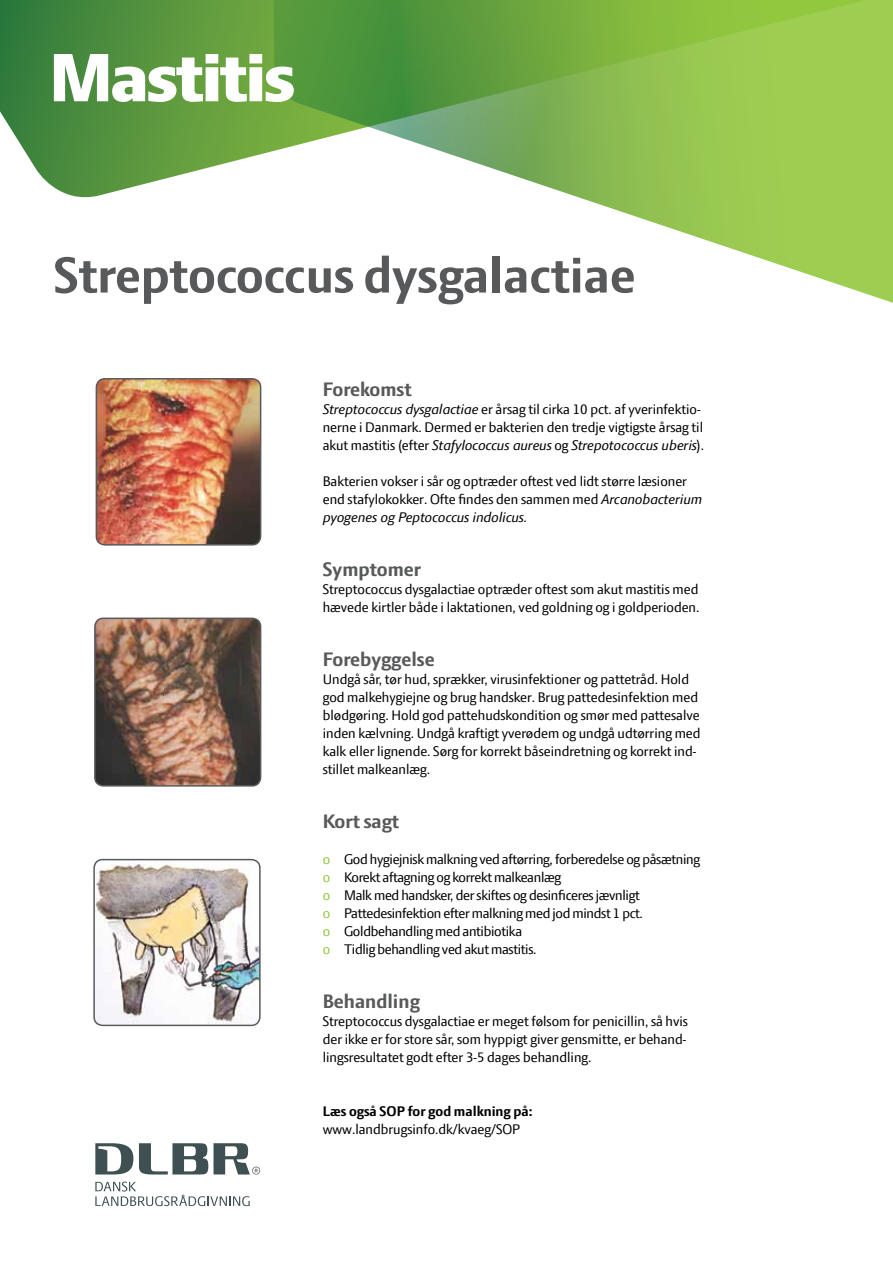
<style>
.page{position:relative;width:893px;height:1263px;background:#fff}
.page>*{position:absolute;margin:0;border:0;box-sizing:border-box;transform-origin:0 0}
.t1{font:800 73.5px "LF Press Sans";letter-spacing:-.025em;color:#fff}
.t2{font:700 54px "LF Press Sans";color:#58595b}
.t3{font:700 21px "LF Press Sans";color:#58595b}
.t4{font:15px/18px "LF Press Sans";color:#000}
.t5{font:15px/18px "LF Press Sans";letter-spacing:-.02em;color:#000}
.t6{font:700 15px "LF Press Sans";color:#000}
.s1{font-style:italic}
.s2{color:#92c83e}
</style>
<div class="page">
<svg style="left:0;top:0;width:269px;height:198px;background:#69a056"></svg>
<svg style="left:269px;top:0;width:624px;height:303px"></svg>
<svg style="left:139px;top:1143px;width:121px;height:32px"></svg>
<svg style="left:95px;top:1143px;width:38px;height:31px"></svg>
<svg style="left:95px;top:1181px;width:155px;height:25px"></svg>
<img style="left:96px;top:379px;width:165px;height:166px">
<div style="left:96px;top:378px;width:165px;height:168px;border:2px solid #58595b;border-radius:9px"></div>
<img style="left:97px;top:620px;width:164px;height:166px">
<div style="left:94px;top:617px;width:167px;height:170px;border:2px solid #58595b;border-radius:9px"></div>
<img style="left:96px;top:860px;width:162px;height:163px">
<div style="left:93px;top:859px;width:168px;height:167px;border:2px solid #58595b;border-radius:9px"></div>
<h1 class="t1" style="left:50px;top:35px;width:247px">Mastitis</h1>
<h2 class="t2" style="left:54px;top:244px;width:583px">Streptococcus dysgalactiae</h2>
<h3 class="t3" style="left:323px;top:377px;width:90px">Forekomst</h3>
<p class="t4" style="left:323px;top:400px;width:383px"><span class="s1">Streptococcus dysgalactiae</span> er årsag til cirka 10 pct. af yverinfektio&shy;nerne i Danmark. Dermed er bakterien den tredje vigtigste årsag til akut mastitis (efter <span class="s1">Stafylococcus aureus</span> og <span class="s1">Strepotococcus uberis</span>).</p>
<p class="t4" style="left:323px;top:472px;width:381px">Bakterien vokser i sår og optræder oftest ved lidt større læsioner end stafylokokker. Ofte findes den sammen med <span class="s1">Arcanobacterium pyogenes og Peptococcus indolicus.</span></p>
<h3 class="t3" style="left:323px;top:557px;width:100px">Symptomer</h3>
<p class="t4" style="left:323px;top:580px;width:378px">Streptococcus dysgalactiae optræder oftest som akut mastitis med hævede kirtler både i laktationen, ved goldning og i goldperioden.</p>
<h3 class="t3" style="left:323px;top:647px;width:113px">Forebyggelse</h3>
<p class="t4" style="left:323px;top:670px;width:379px">Undgå sår, tør hud, sprækker, virusinfektioner og pattetråd. Hold god malkehygiejne og brug handsker. Brug pattedesinfektion med blødgøring. Hold god pattehudskondition og smør med pattesalve inden kælvning. Undgå kraftigt yverødem og undgå udtørring med kalk eller lignende. Sørg for korrekt båseindretning og korrekt ind&shy;stillet malkeanlæg.</p>
<h3 class="t3" style="left:323px;top:809px;width:78px">Kort sagt</h3>
<p class="t5" style="left:323px;top:850px;width:379px"><span class="s2">o</span> God hygiejnisk malkning ved aftørring, forberedelse og påsætning <span class="s2">o</span> Korekt aftagning og korrekt malkeanlæg<br><span class="s2">o</span> Malk med handsker, der skiftes og desinficeres jævnligt<br><span class="s2">o</span> Pattedesinfektion efter malkning med jod mindst 1 pct.<br><span class="s2">o</span> Goldbehandling med antibiotika<br><span class="s2">o</span> Tidlig behandling ved akut mastitis.</p>
<h3 class="t3" style="left:323px;top:989px;width:99px">Behandling</h3>
<p class="t4" style="left:323px;top:1012px;width:367px;text-align:justify">Streptococcus dysgalactiae er meget følsom for penicillin, så hvis der ikke er for store sår, som hyppigt giver gensmitte, er behand&shy;lingsresultatet godt efter 3-5 dages behandling.</p>
<p class="t6" style="left:323px;top:1103px;width:211px">Læs også SOP for god malkning på:</p>
<p class="t4" style="left:323px;top:1120px;width:199px">www.landbrugsinfo.dk/kvaeg/SOP</p>
</div>
